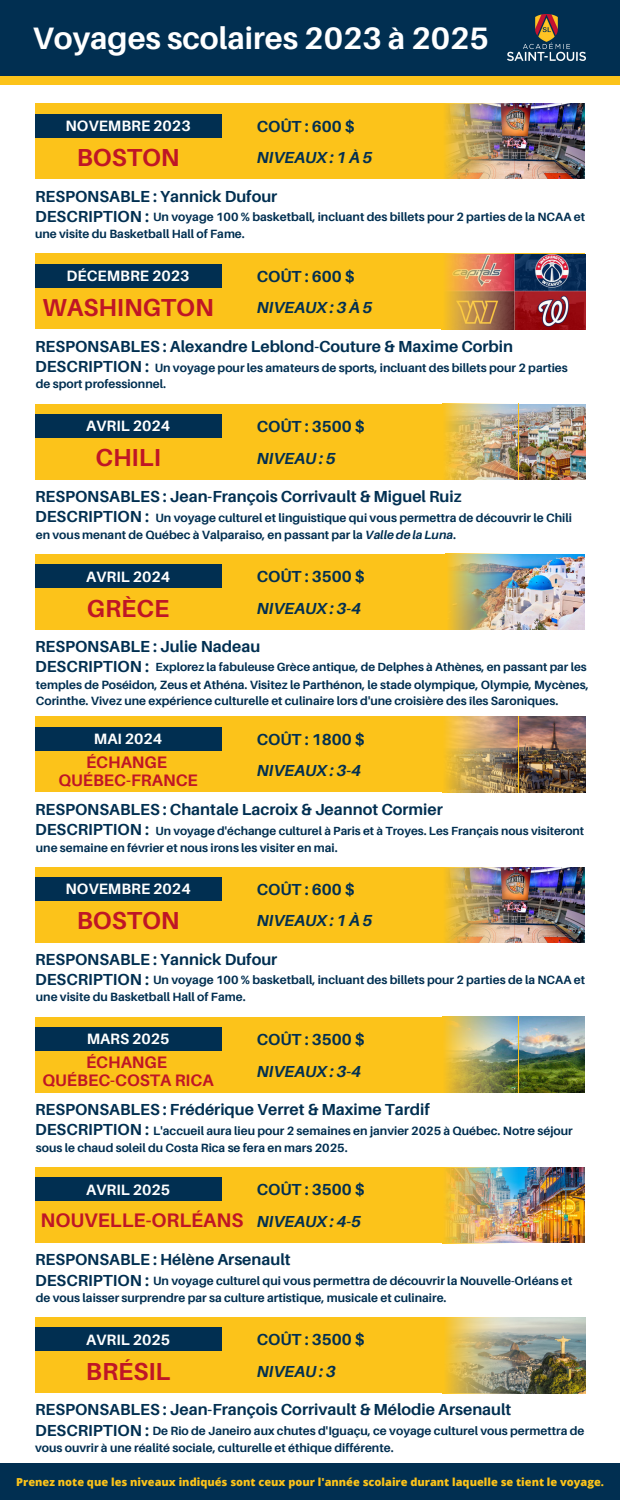
<style>
.page{position:relative;width:620px;height:1500px;background:#fff}
.page>*{position:absolute;margin:0;border:0;box-sizing:border-box;transform-origin:0 0}
.t1{font:700 31px "Aileron";color:#fff}
.t2{font:700 24.6px "Aileron";color:#bf1626}
.t3{font:700 19.6px "Aileron";color:#bf1626}
.t4{font:700 16.6px/18px "Aileron";color:#bf1626;text-align:center}
.t5{font:700 16px/20.3px "Aileron";color:#012f51}
.t6{font:italic 700 16px "Aileron";color:#012f51}
.t7{font:700 15px "Aileron";color:#fff}
.t8{font:700 12px/16.8px "Aileron";color:#012f51}
.t9{font:700 11.8px "Aileron";color:#012f51}
.t10{font:800 11px "Open Sans";color:#fcc31a}
.s1{font-style:italic}
</style>
<div class="page">
<div style="left:0;top:53px;width:620px;height:32px;background:#fcc31a"></div>
<div style="left:0;top:0;width:620px;height:75px;background:#012f51"></div>
<img style="left:507px;top:15px;width:78px;height:46px">
<div style="left:35px;top:103px;width:549px;height:76px;background:#fcc31a"></div>
<div style="left:35px;top:254px;width:549px;height:75px;background:#fcc31a"></div>
<div style="left:35px;top:404px;width:549px;height:75px;background:#fcc31a"></div>
<div style="left:35px;top:554px;width:549px;height:75px;background:#fcc31a"></div>
<div style="left:35px;top:717px;width:549px;height:75px;background:#fcc31a"></div>
<div style="left:35px;top:867px;width:549px;height:75px;background:#fcc31a"></div>
<div style="left:35px;top:1017px;width:549px;height:76px;background:#fcc31a"></div>
<div style="left:35px;top:1167px;width:549px;height:76px;background:#fcc31a"></div>
<div style="left:35px;top:1317px;width:549px;height:76px;background:#fcc31a"></div>
<div style="left:0;top:1463px;width:620px;height:37px;background:#012f51"></div>
<div style="left:35px;top:114px;width:186px;height:23px;background:#012f51"></div>
<div style="left:35px;top:264px;width:186px;height:23px;background:#012f51"></div>
<div style="left:35px;top:414px;width:186px;height:23px;background:#012f51"></div>
<div style="left:35px;top:564px;width:186px;height:24px;background:#012f51"></div>
<div style="left:35px;top:727px;width:186px;height:23px;background:#012f51"></div>
<div style="left:35px;top:877px;width:186px;height:23px;background:#012f51"></div>
<div style="left:35px;top:1027px;width:186px;height:24px;background:#012f51"></div>
<div style="left:35px;top:1177px;width:186px;height:24px;background:#012f51"></div>
<div style="left:35px;top:1327px;width:186px;height:24px;background:#012f51"></div>
<img style="left:517px;top:104px;width:67px;height:75px">
<img style="left:445px;top:104px;width:72px;height:75px">
<img style="left:517px;top:254px;width:68px;height:75px">
<img style="left:446px;top:254px;width:71px;height:75px">
<img style="left:519px;top:404px;width:66px;height:75px">
<img style="left:442px;top:404px;width:76px;height:76px">
<img style="left:521px;top:554px;width:63px;height:75px">
<img style="left:445px;top:554px;width:76px;height:76px">
<img style="left:443px;top:717px;width:142px;height:76px">
<img style="left:443px;top:717px;width:75px;height:75px">
<img style="left:517px;top:868px;width:67px;height:75px">
<img style="left:442px;top:868px;width:75px;height:75px">
<img style="left:519px;top:1017px;width:65px;height:76px">
<img style="left:445px;top:1017px;width:73px;height:76px">
<img style="left:518px;top:1167px;width:66px;height:76px">
<img style="left:445px;top:1167px;width:73px;height:76px">
<img style="left:518px;top:1317px;width:67px;height:76px">
<img style="left:446px;top:1317px;width:72px;height:76px">
<h1 class="t1" style="left:32px;top:19px;width:458px">Voyages scolaires 2023 à 2025</h1>
<p class="t7" style="left:65px;top:117px;width:127px">NOVEMBRE 2023</p>
<h2 class="t2" style="left:77px;top:142px;width:104px">BOSTON</h2>
<h3 class="t5" style="left:257px;top:116px;width:100px">COÛT : 600 $</h3>
<h3 class="t6" style="left:257px;top:147px;width:117px">NIVEAUX: 1 À 5</h3>
<h3 class="t5" style="left:35px;top:186px;width:244px">RESPONSABLE : Yannick Dufour<br>DESCRIPTION :</h3>
<p class="t8" style="left:35px;top:208px;width:551px;text-indent:118px">Un voyage 100 % basketball, incluant des billets pour 2 parties de la NCAA et une visite du Basketball Hall of Fame.</p>
<h3 class="t5" style="left:257px;top:266px;width:100px">COÛT : 600 $</h3>
<p class="t7" style="left:67px;top:267px;width:124px">DÉCEMBRE 2023</p>
<h2 class="t2" style="left:42px;top:292px;width:173px">WASHINGTON</h2>
<h3 class="t6" style="left:257px;top:298px;width:117px">NIVEAUX: 3 À 5</h3>
<h3 class="t5" style="left:35px;top:336px;width:479px">RESPONSABLES : Alexandre Leblond-Couture &amp; Maxime Corbin<br>DESCRIPTION :</h3>
<p class="t8" style="left:36px;top:359px;width:533px;line-height:16.5px;text-indent:119px">Un voyage pour les amateurs de sports, incluant des billets pour 2 parties de sport professionnel.</p>
<p class="t7" style="left:86px;top:417px;width:86px">AVRIL 2024</p>
<h2 class="t2" style="left:95px;top:443px;width:67px">CHILI</h2>
<h3 class="t5" style="left:257px;top:416px;width:110px">COÛT : 3500 $</h3>
<h3 class="t6" style="left:257px;top:448px;width:81px">NIVEAU : 5</h3>
<h3 class="t5" style="left:35px;top:486px;width:428px">RESPONSABLES : Jean-François Corrivault &amp; Miguel Ruiz<br>DESCRIPTION :</h3>
<p class="t8" style="left:36px;top:510px;width:537px;text-indent:120px">Un voyage culturel et linguistique qui vous permettra de découvrir le Chili en vous menant de Québec à Valparaiso, en passant par la <span class="s1">Valle de la Luna</span>.</p>
<p class="t7" style="left:86px;top:567px;width:86px">AVRIL 2024</p>
<h2 class="t2" style="left:87px;top:593px;width:84px">GRÈCE</h2>
<h3 class="t5" style="left:257px;top:566px;width:110px">COÛT : 3500 $</h3>
<h3 class="t6" style="left:257px;top:598px;width:106px">NIVEAUX : 3-4</h3>
<h3 class="t5" style="left:35px;top:636px;width:227px">RESPONSABLE : Julie Nadeau<br>DESCRIPTION :</h3>
<p class="t9" style="left:155px;top:660px;width:432px">Explorez la fabuleuse Grèce antique, de Delphes à Athènes, en passant par les</p>
<p class="t8" style="left:36px;top:676px;width:554px;line-height:16.4px">temples de Poséidon, Zeus et Athéna. Visitez le Parthénon, le stade olympique, Olympie, Mycènes,<br>Corinthe. Vivez une expérience culturelle et culinaire lors d'une croisière des îles Saroniques.</p>
<p class="t7" style="left:94px;top:730px;width:70px">MAI 2024</p>
<h3 class="t4" style="left:58px;top:752px;width:141px">ÉCHANGE<br>QUÉBEC-FRANCE</h3>
<h3 class="t5" style="left:257px;top:729px;width:110px">COÛT : 1800 $</h3>
<h3 class="t6" style="left:257px;top:761px;width:106px">NIVEAUX : 3-4</h3>
<h3 class="t5" style="left:35px;top:799px;width:409px">RESPONSABLES : Chantale Lacroix &amp; Jeannot Cormier<br>DESCRIPTION :</h3>
<p class="t9" style="left:155px;top:823px;width:430px">Un voyage d'échange culturel à Paris et à Troyes. Les Français nous visiteront</p>
<p class="t8" style="left:36px;top:839px;width:303px">une semaine en février et nous irons les visiter en mai.</p>
<p class="t7" style="left:65px;top:880px;width:127px">NOVEMBRE 2024</p>
<h2 class="t2" style="left:77px;top:906px;width:104px">BOSTON</h2>
<h3 class="t5" style="left:257px;top:879px;width:100px">COÛT : 600 $</h3>
<h3 class="t6" style="left:257px;top:911px;width:117px">NIVEAUX: 1 À 5</h3>
<h3 class="t5" style="left:35px;top:949px;width:244px">RESPONSABLE : Yannick Dufour<br>DESCRIPTION :</h3>
<p class="t8" style="left:36px;top:971px;width:550px;text-indent:117px">Un voyage 100 % basketball, incluant des billets pour 2 parties de la NCAA et une visite du Basketball Hall of Fame.</p>
<p class="t7" style="left:87px;top:1030px;width:84px">MARS 2025</p>
<h3 class="t4" style="left:43px;top:1053px;width:172px">ÉCHANGE<br>QUÉBEC-COSTA RICA</h3>
<h3 class="t5" style="left:257px;top:1029px;width:110px">COÛT : 3500 $</h3>
<h3 class="t6" style="left:257px;top:1061px;width:106px">NIVEAUX : 3-4</h3>
<h3 class="t5" style="left:35px;top:1099px;width:396px">RESPONSABLES : Frédérique Verret &amp; Maxime Tardif<br>DESCRIPTION :</h3>
<p class="t8" style="left:36px;top:1122px;width:538px;text-indent:117px">L'accueil aura lieu pour 2 semaines en janvier 2025 à Québec. Notre séjour sous le chaud soleil du Costa Rica se fera en mars 2025.</p>
<p class="t7" style="left:86px;top:1180px;width:86px">AVRIL 2025</p>
<h3 class="t3" style="left:41px;top:1208px;width:204px">NOUVELLE-ORLÉANS</h3>
<h3 class="t5" style="left:257px;top:1179px;width:110px">COÛT : 3500 $</h3>
<h3 class="t6" style="left:257px;top:1211px;width:106px">NIVEAUX : 4-5</h3>
<h3 class="t5" style="left:35px;top:1249px;width:257px">RESPONSABLE : Hélène Arsenault<br>DESCRIPTION :</h3>
<p class="t8" style="left:36px;top:1272px;width:538px;text-indent:117px">Un voyage culturel qui vous permettra de découvrir la Nouvelle-Orléans et de vous laisser surprendre par sa culture artistique, musicale et culinaire.</p>
<p class="t7" style="left:86px;top:1330px;width:86px">AVRIL 2025</p>
<h2 class="t2" style="left:86px;top:1357px;width:86px">BRÉSIL</h2>
<h3 class="t5" style="left:257px;top:1329px;width:110px">COÛT : 3500 $</h3>
<h3 class="t6" style="left:257px;top:1361px;width:81px">NIVEAU : 3</h3>
<h3 class="t5" style="left:35px;top:1399px;width:477px">RESPONSABLES : Jean-François Corrivault &amp; Mélodie Arsenault<br>DESCRIPTION :</h3>
<p class="t8" style="left:35px;top:1422px;width:550px;text-indent:117px">De Rio de Janeiro aux chutes d'Iguaçu, ce voyage culturel vous permettra de vous ouvrir à une réalité sociale, culturelle et éthique différente.</p>
<p class="t10" style="left:16px;top:1474px;width:589px">Prenez note que les niveaux indiqués sont ceux pour l'année scolaire durant laquelle se tient le voyage.</p>
</div>
